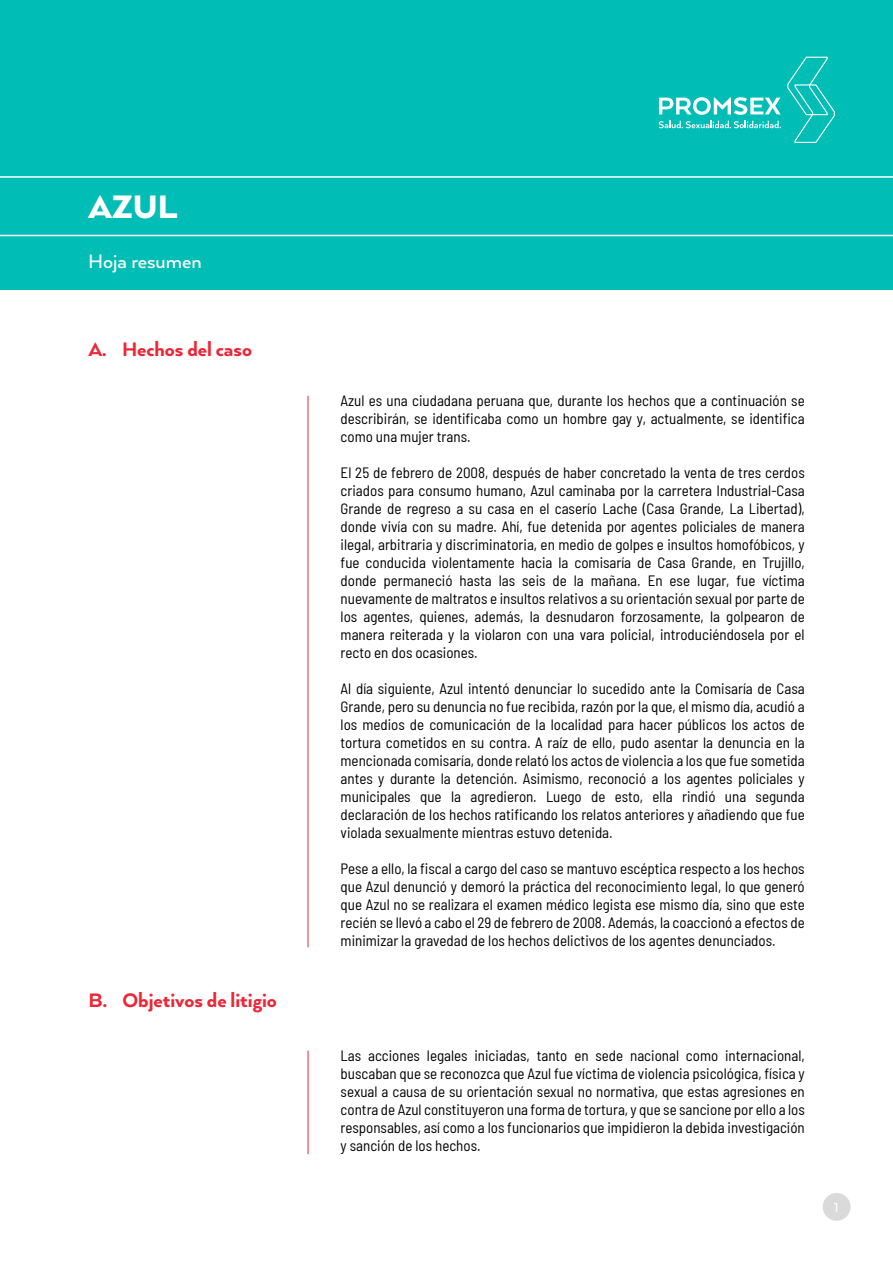
<style>
.page{position:relative;width:893px;height:1263px;background:#fff}
.page>*{position:absolute;margin:0;border:0;box-sizing:border-box;transform-origin:0 0}
.t1{font:900 37.5px "Arquitecta";color:#fff}
.t2{font:800 22.5px "Arquitecta";color:#ed2638}
.t3{font:500 22.5px "Arquitecta";color:#fff}
.t4{font:semi-condensed 15px/18px "Barlow";color:#000;text-align:justify}
.t5{font:500 15px "Arquitecta";color:#fff}
</style>
<div class="page">
<div style="left:0;top:0;width:893px;height:290px;background:#00bdb5"></div>
<svg style="left:787px;top:56px;width:48px;height:87px"></svg>
<svg style="left:659px;top:97px;width:122px;height:18px"></svg>
<svg style="left:659px;top:121px;width:122px;height:7px"></svg>
<div style="left:823px;top:1193px;width:27px;height:28px;background:#dadada;border-radius:50%"></div>
<hr style="left:308px;top:396px;width:1px;height:551px;background:#ed2638">
<hr style="left:308px;top:1051px;width:1px;height:103px;background:#ed2638">
<hr style="left:0;top:235px;width:893px;height:1px;background:#fff">
<hr style="left:0;top:176px;width:893px;height:2px;background:#fff">
<h1 class="t1" style="left:88px;top:184px;width:91px">AZUL</h1>
<h2 class="t3" style="left:88px;top:248px;width:115px">Hoja resumen</h2>
<h2 class="t2" style="left:88px;top:335px;width:165px">A. Hechos del caso</h2>
<h2 class="t2" style="left:88px;top:986px;width:190px">B. Objetivos de litigio</h2>
<p class="t4" style="left:341px;top:391px;width:466px">Azul es una ciudadana peruana que, durante los hechos que a continuación se describirán, se identificaba como un hombre gay y, actualmente, se identifica como una mujer trans.</p>
<p class="t4" style="left:341px;top:463px;width:466px">El 25 de febrero de 2008, después de haber concretado la venta de tres cerdos criados para consumo humano, Azul caminaba por la carretera Industrial-Casa Grande de regreso a su casa en el caserío Lache (Casa Grande, La Libertad), donde vivía con su madre. Ahí, fue detenida por agentes policiales de manera ilegal, arbitraria y discriminatoria, en medio de golpes e insultos homofóbicos, y fue conducida violentamente hacia la comisaría de Casa Grande, en Trujillo, donde permaneció hasta las seis de la mañana. En ese lugar, fue víctima nuevamente de maltratos e insultos relativos a su orientación sexual por parte de los agentes, quienes, además, la desnudaron forzosamente, la golpearon de manera reiterada y la violaron con una vara policial, introduciéndosela por el recto en dos ocasiones.</p>
<p class="t4" style="left:341px;top:679px;width:466px">Al día siguiente, Azul intentó denunciar lo sucedido ante la Comisaría de Casa Grande, pero su denuncia no fue recibida, razón por la que, el mismo día, acudió a los medios de comunicación de la localidad para hacer públicos los actos de tortura cometidos en su contra. A raíz de ello, pudo asentar la denuncia en la mencionada comisaría, donde relató los actos de violencia a los que fue sometida antes y durante la detención. Asimismo, reconoció a los agentes policiales y municipales que la agredieron. Luego de esto, ella rindió una segunda declaración de los hechos ratificando los relatos anteriores y añadiendo que fue violada sexualmente mientras estuvo detenida.</p>
<p class="t4" style="left:341px;top:859px;width:466px">Pese a ello, la fiscal a cargo del caso se mantuvo escéptica respecto a los hechos que Azul denunció y demoró la práctica del reconocimiento legal, lo que generó que Azul no se realizara el examen médico legista ese mismo día, sino que este recién se llevó a cabo el 29 de febrero de 2008. Además, la coaccionó a efectos de minimizar la gravedad de los hechos delictivos de los agentes denunciados.</p>
<p class="t4" style="left:341px;top:1046px;width:466px">Las acciones legales iniciadas, tanto en sede nacional como internacional, buscaban que se reconozca que Azul fue víctima de violencia psicológica, física y sexual a causa de su orientación sexual no normativa, que estas agresiones en contra de Azul constituyeron una forma de tortura, y que se sancione por ello a los responsables, así como a los funcionarios que impidieron la debida investigación y sanción de los hechos.</p>
<p class="t5" style="left:834px;top:1198px;width:6px">1</p>
</div>
